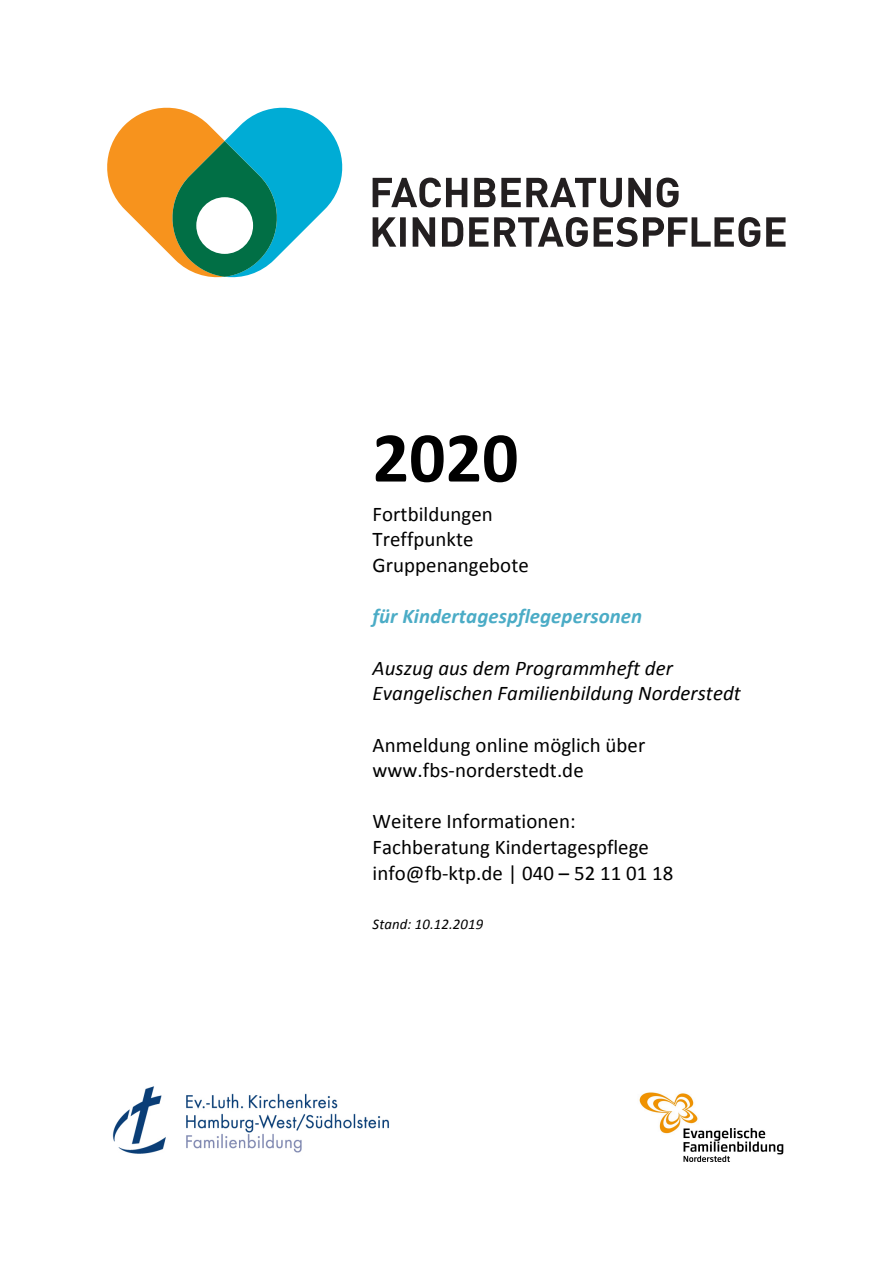
<style>
.page{position:relative;width:893px;height:1263px;background:#fff}
.page>*{position:absolute;margin:0;border:0;box-sizing:border-box;transform-origin:0 0}
.t1{font:700 72px "Calibri";color:#000}
.t2{font:20.85px/25.5px "Calibri";letter-spacing:.005em;color:#000}
.t3{font:italic 20.85px/25.5px "Calibri";letter-spacing:.005em;color:#000}
.t4{font:italic 700 20.85px "Calibri";letter-spacing:.005em;color:#4bacc6}
.t5{font:italic 14.7px "Calibri";letter-spacing:.01em;color:#000}
</style>
<div class="page">
<img style="left:112px;top:1086px;width:277px;height:68px">
<img style="left:639px;top:1092px;width:145px;height:70px">
<svg style="left:107px;top:108px;width:236px;height:169px"></svg>
<svg style="left:373px;top:217px;width:412px;height:30px"></svg>
<svg style="left:373px;top:178px;width:306px;height:29px"></svg>
<h1 class="t1" style="left:373px;top:413px;width:147px">2020</h1>
<p class="t2" style="left:373px;top:501px;width:158px">Fortbildungen<br>Treffpunkte<br>Gruppenangebote</p>
<p class="t4" style="left:373px;top:603px;width:271px">für Kindertagespflegepersonen</p>
<p class="t3" style="left:373px;top:655px;width:370px">Auszug aus dem Programmheft der<br>Evangelischen Familienbildung Norderstedt</p>
<p class="t2" style="left:373px;top:732px;width:274px">Anmeldung online möglich über www.fbs-norderstedt.de</p>
<p class="t2" style="left:373px;top:808px;width:302px">Weitere Informationen:<br>Fachberatung Kindertagespflege info@fb-ktp.de | 040 – 52 11 01 18</p>
<p class="t5" style="left:373px;top:915px;width:112px">Stand: 10.12.2019</p>
</div>
